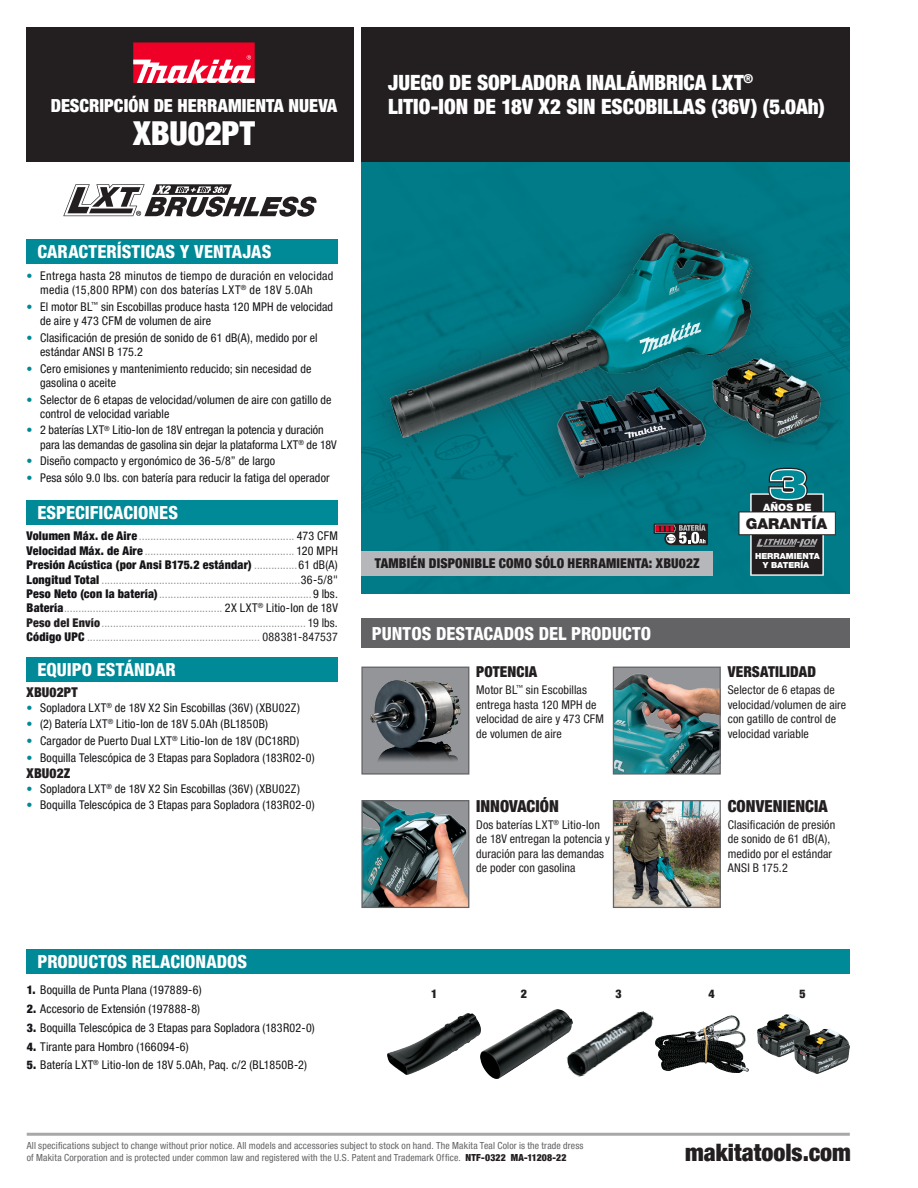
<style>
.page{position:relative;width:918px;height:1188px;background:#fff}
.page>*{position:absolute;margin:0;border:0;box-sizing:border-box;transform-origin:0 0}
.t1{font:900 condensed 33px "Helvetica Neue LT Pro";color:#fff}
.t2{font:900 condensed 24px "Helvetica Neue LT Pro";color:#231f20}
.t3{font:900 condensed 21px/24px "Helvetica Neue LT Pro";color:#fff}
.t4{font:800 condensed 18px "Helvetica Neue LT Pro";color:#fff}
.t5{font:900 condensed 18px "Helvetica Neue LT Pro";color:#fff}
.t6{font:900 condensed 16.5px "Helvetica Neue LT Pro";letter-spacing:.005em;color:#231f20}
.t7{font:900 condensed 15px "Helvetica Neue LT Pro";letter-spacing:.01em;color:#231f20}
.t8{font:900 15px "Helvetica Neue";color:#231f20}
.t9{font:900 condensed 13.5px "Helvetica Neue LT Pro";letter-spacing:.01em;color:#231f20}
.t10{font:condensed 12px/14.4px "Helvetica Neue LT Pro";letter-spacing:.01em;color:#151317}
.t11{font:condensed 12px/14.4px "Helvetica Neue LT Pro";letter-spacing:.02em;color:#939598;text-align:justify}
.t12{font:condensed 12px/14.4px "Helvetica Neue LT Pro";letter-spacing:.01em;color:#231f20}
.t13{font:condensed 12px/14.4px "Helvetica Neue LT Pro";letter-spacing:.03em;color:#151317;text-align:center}
.t14{font:900 condensed 12px "Helvetica Neue LT Pro";color:#231f20}
.t15{font:900 10.2px "Helvetica Neue";color:#fff}
.t16{font:condensed 9.75px/11.7px "Helvetica Neue LT Pro";letter-spacing:.015em;color:#636366}
.t17{font:900 8.4px/9px "Helvetica Neue";color:#fff;text-align:center}
.s1{color:#008996}
.s2{font-weight:900;color:#151317}
.s3{color:#151317}
.s4{font-weight:900;color:#231f20}
.s5{color:#231f20}
.s6{font-weight:900}
</style>
<div class="page">
<div style="left:27px;top:27px;width:327px;height:135px;background:#231f20"></div>
<div style="left:361px;top:27px;width:489px;height:135px;background:#231f20"></div>
<div style="left:361px;top:162px;width:489px;height:432px;background:#007a87"></div>
<hr style="left:27px;top:1133px;width:823px;height:3px;background:#939598">
<div style="left:362px;top:667px;width:107px;height:107px;background:#939598"></div>
<img style="left:370px;top:680px;width:91px;height:81px">
<div style="left:361px;top:667px;width:108px;height:108px;border:1px solid #636366"></div>
<img style="left:363px;top:802px;width:104px;height:104px">
<div style="left:361px;top:800px;width:108px;height:108px;border:1px solid #636366"></div>
<img style="left:615px;top:669px;width:104px;height:104px">
<div style="left:613px;top:667px;width:108px;height:108px;border:1px solid #636366"></div>
<img style="left:615px;top:802px;width:104px;height:104px">
<div style="left:613px;top:800px;width:108px;height:108px;border:1px solid #636366"></div>
<img style="left:390px;top:233px;width:431px;height:244px">
<img style="left:388px;top:1014px;width:92px;height:60px">
<img style="left:480px;top:1009px;width:81px;height:70px">
<img style="left:561px;top:1010px;width:95px;height:67px">
<img style="left:656px;top:1016px;width:92px;height:56px">
<img style="left:757px;top:1015px;width:93px;height:58px">
<div style="left:361px;top:619px;width:489px;height:29px;background:#636366"></div>
<div style="left:27px;top:949px;width:823px;height:25px;background:#008996"></div>
<div style="left:361px;top:551px;width:352px;height:25px;background:#b6b7bb"></div>
<div style="left:27px;top:239px;width:311px;height:25px;background:#008996"></div>
<div style="left:27px;top:500px;width:311px;height:24px;background:#008996"></div>
<div style="left:27px;top:657px;width:311px;height:24px;background:#008996"></div>
<div style="left:133px;top:42px;width:122px;height:41px;background:#ef0027"></div>
<svg style="left:133px;top:55px;width:122px;height:28px"></svg>
<svg style="left:739px;top:468px;width:97px;height:108px"></svg>
<svg style="left:654px;top:524px;width:54px;height:21px"></svg>
<svg style="left:63px;top:184px;width:254px;height:33px"></svg>
<h3 class="t5" style="left:51px;top:95px;width:288px">DESCRIPCIÓN DE HERRAMIENTA NUEVA</h3>
<h1 class="t1" style="left:133px;top:114px;width:124px">XBU02PT</h1>
<h3 class="t3" style="left:388px;top:70px;width:438px">JUEGO DE SOPLADORA INALÁMBRICA LXT<sup>®<br></sup>LITIO-ION DE 18V X2 SIN ESCOBILLAS (36V) (5.0Ah)</h3>
<h3 class="t4" style="left:37px;top:240px;width:235px">CARACTERÍSTICAS Y VENTAJAS</h3>
<p class="t13" style="left:27px;top:268px;width:308px"><span class="s1">•</span> Entrega hasta 28 minutos de tiempo de duración en velocidad media (15,800 RPM) con dos baterías LXT<sup>®</sup> de 18V 5.0Ah</p>
<p class="t10" style="left:40px;top:299px;width:295px;text-indent:-13px"><span class="s1">•</span> El motor BL<sup>™</sup> sin Escobillas produce hasta 120 MPH de velocidad de aire y 473 CFM de volumen de aire</p>
<p class="t10" style="left:40px;top:330px;width:279px;text-indent:-14px"><span class="s1">•</span> Clasificación de presión de sonido de 61 dB(A), medido por el estándar ANSI B 175.2</p>
<p class="t10" style="left:40px;top:361px;width:273px;text-indent:-14px"><span class="s1">•</span> Cero emisiones y mantenimiento reducido; sin necesidad de gasolina o aceite</p>
<p class="t10" style="left:40px;top:392px;width:293px;text-indent:-14px"><span class="s1">•</span> Selector de 6 etapas de velocidad/volumen de aire con gatillo de control de velocidad variable</p>
<p class="t10" style="left:40px;top:423px;width:298px;text-indent:-14px"><span class="s1">•</span> 2 baterías LXT<sup>®</sup> Litio-Ion de 18V entregan la potencia y duración para las demandas de gasolina sin dejar la plataforma LXT<sup>®</sup> de 18V</p>
<p class="t10" style="left:27px;top:454px;width:250px"><span class="s1">•</span> Diseño compacto y ergonómico de 36-5/8” de largo</p>
<p class="t10" style="left:27px;top:470px;width:305px"><span class="s1">•</span> Pesa sólo 9.0 lbs. con batería para reducir la fatiga del operador</p>
<h3 class="t4" style="left:37px;top:501px;width:142px">ESPECIFICACIONES</h3>
<p class="t11" style="left:27px;top:529px;width:313px"><span class="s2">Volumen Máx. de Aire</span> ...................................................... <span class="s3">473 CFM </span><span class="s2">Velocidad Máx. de Aire</span> .................................................... <span class="s3">120 MPH </span><span class="s2">Presión Acústica (por Ansi B175.2 estándar)</span> ...............<span class="s3">61 dB(A)<br></span><span class="s2">Longitud Total</span> .....................................................................<span class="s3">36-5/8" </span><span class="s2">Peso Neto (con la batería)</span>.....................................................<span class="s3">9 lbs.<br></span><span class="s2">Batería</span>....................................................... <span class="s3">2X LXT</span><sup>®</sup> <span class="s3">Litio-Ion de 18V </span><span class="s4">Peso del Envío</span>....................................................................... <span class="s5">19 lbs.<br></span><span class="s2">Código UPC</span> ............................................................ <span class="s5">088381-847537</span></p>
<h3 class="t4" style="left:37px;top:658px;width:140px">EQUIPO ESTÁNDAR</h3>
<p class="t9" style="left:27px;top:685px;width:53px">XBU02PT</p>
<p class="t10" style="left:27px;top:700px;width:275px"><span class="s1">•</span> Sopladora LXT<sup>®</sup> de 18V X2 Sin Escobillas (36V) (XBU02Z)</p>
<p class="t10" style="left:27px;top:717px;width:243px"><span class="s1">•</span> (2) Batería LXT<sup>®</sup> Litio-Ion de 18V 5.0Ah (BL1850B)</p>
<p class="t10" style="left:27px;top:733px;width:274px"><span class="s1">•</span> Cargador de Puerto Dual LXT<sup>®</sup> Litio-Ion de 18V (DC18RD)</p>
<p class="t10" style="left:27px;top:750px;width:290px"><span class="s1">•</span> Boquilla Telescópica de 3 Etapas para Sopladora (183R02-0)</p>
<p class="t9" style="left:27px;top:765px;width:45px">XBU02Z</p>
<p class="t10" style="left:27px;top:781px;width:275px"><span class="s1">•</span> Sopladora LXT<sup>®</sup> de 18V X2 Sin Escobillas (36V) (XBU02Z)</p>
<p class="t10" style="left:27px;top:798px;width:290px"><span class="s1">•</span> Boquilla Telescópica de 3 Etapas para Sopladora (183R02-0)</p>
<h3 class="t4" style="left:38px;top:951px;width:211px">PRODUCTOS RELACIONADOS</h3>
<p class="t10" style="left:27px;top:983px;width:176px"><span class="s6">1.</span> Boquilla de Punta Plana (197889-6)</p>
<p class="t10" style="left:27px;top:1002px;width:175px"><span class="s6">2.</span> Accesorio de Extensión (197888-8)</p>
<p class="t10" style="left:27px;top:1020px;width:290px"><span class="s6">3.</span> Boquilla Telescópica de 3 Etapas para Sopladora (183R02-0)</p>
<p class="t10" style="left:27px;top:1039px;width:164px"><span class="s6">4.</span> Tirante para Hombro (166094-6)</p>
<p class="t10" style="left:27px;top:1058px;width:282px"><span class="s6">5.</span> Batería LXT<sup>®</sup> Litio-Ion de 18V 5.0Ah, Paq. c/2 (BL1850B-2)</p>
<p class="t9" style="left:375px;top:555px;width:326px">TAMBIÉN DISPONIBLE COMO SÓLO HERRAMIENTA: XBU02Z</p>
<h3 class="t4" style="left:372px;top:622px;width:281px">PUNTOS DESTACADOS DEL PRODUCTO</h3>
<p class="t7" style="left:476px;top:663px;width:63px">POTENCIA</p>
<p class="t12" style="left:476px;top:683px;width:129px">Motor BL<sup>™</sup> sin Escobillas entrega hasta 120 MPH de velocidad de aire y 473 CFM de volumen de aire</p>
<h3 class="t6" style="left:476px;top:796px;width:84px">INNOVACIÓN</h3>
<p class="t12" style="left:476px;top:817px;width:135px">Dos baterías LXT<sup>®</sup> Litio-Ion de 18V entregan la potencia y duración para las demandas de poder con gasolina</p>
<p class="t15" style="left:763px;top:501px;width:50px">AÑOS DE</p>
<p class="t8" style="left:746px;top:515px;width:83px">GARANTÍA</p>
<p class="t17" style="left:755px;top:551px;width:66px">HERRAMIENTA<br>Y BATERÍA</p>
<p class="t7" style="left:728px;top:663px;width:90px">VERSATILIDAD</p>
<p class="t12" style="left:728px;top:683px;width:120px">Selector de 6 etapas de velocidad/volumen de aire con gatillo de control de velocidad variable</p>
<h3 class="t6" style="left:728px;top:796px;width:102px">CONVENIENCIA</h3>
<p class="t12" style="left:728px;top:817px;width:109px">Clasificación de presión de sonido de 61 dB(A), medido por el estándar<br>ANSI B 175.2</p>
<p class="t14" style="left:431px;top:987px;width:8px">1</p>
<p class="t14" style="left:521px;top:987px;width:8px">2</p>
<p class="t14" style="left:616px;top:987px;width:8px">3</p>
<p class="t14" style="left:708px;top:987px;width:8px">4</p>
<p class="t14" style="left:800px;top:987px;width:8px">5</p>
<p class="t16" style="left:27px;top:1140px;width:558px">All specifications subject to change without prior notice. All models and accessories subject to stock on hand. The Makita Teal Color is the trade dress of Makita Corporation and is protected under common law and registered with the U.S. Patent and Trademark Office. <span class="s4">NTF-0322 MA-11208-22</span></p>
<h2 class="t2" style="left:685px;top:1138px;width:167px">makitatools.com</h2>
</div>
